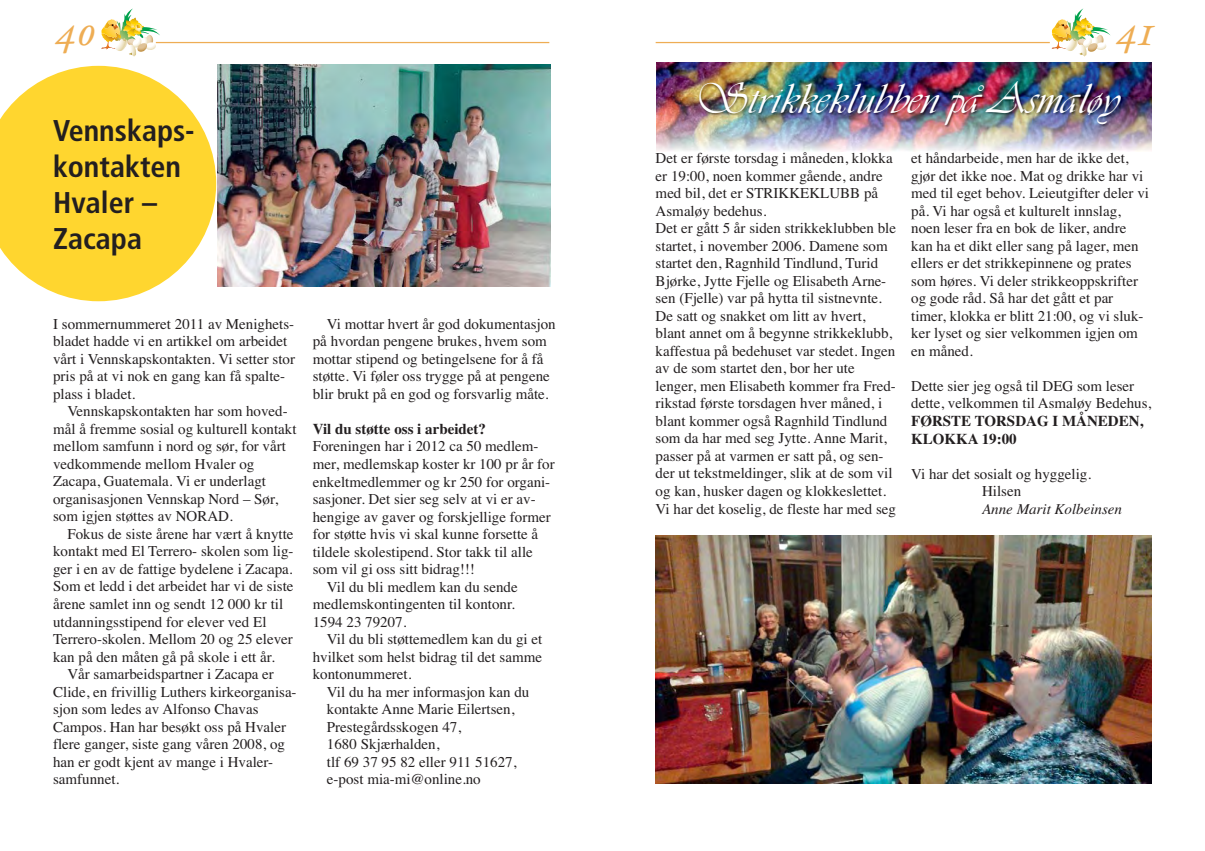
<style>
.page{position:relative;width:1205px;height:851px;background:#fff}
.page>*{position:absolute;margin:0;border:0;box-sizing:border-box;transform-origin:0 0}
.t1{font:italic 45px "Adobe Garamond Exp";color:#eead54}
.t2{font:42.5px "Vivaldi";color:#fff}
.t3{font:700 condensed 30px/36px "Frutiger";color:#231f20}
.t4{font:15px/17.5px "Times";color:#231f20}
.t5{font:700 15px/17.5px "Times";color:#231f20}
.t6{font:italic 15px "Times";color:#231f20}
</style>
<div class="page">
<svg style="left:0;top:66px;width:216px;height:235px;fill:#ffd62f"></svg>
<img style="left:656px;top:63px;width:496px;height:6px">
<hr style="left:656px;top:42px;width:394px;height:1px;background:#eead54">
<svg style="left:1051px;top:8px;width:59px;height:49px"></svg>
<hr style="left:156px;top:42px;width:393px;height:1px;background:#eead54">
<svg style="left:101px;top:8px;width:59px;height:49px"></svg>
<img style="left:656px;top:535px;width:496px;height:248px">
<img style="left:656px;top:69px;width:496px;height:83px">
<img style="left:218px;top:65px;width:332px;height:221px">
<h1 class="t1" style="left:53px;top:12px;width:42px">40</h1>
<h3 class="t3" style="left:53px;top:115px;width:143px">Vennskaps&shy;kontakten<br>Hvaler –<br>Zacapa</h3>
<p class="t4" style="left:53px;top:316px;width:243px">I sommernummeret 2011 av Menighets&shy;bladet hadde vi en artikkel om arbeidet vårt i Vennskapskontakten. Vi setter stor pris på at vi nok en gang kan få spalte&shy;plass i bladet.</p>
<p class="t4" style="left:53px;top:404px;width:245px;text-indent:14px">Vennskapskontakten har som hoved&shy;mål å fremme sosial og kulturell kontakt mellom samfunn i nord og sør, for vårt vedkommende mellom Hvaler og Zacapa, Guatemala. Vi er underlagt organisa sjonen Vennskap Nord – Sør, som igjen støttes av NORAD.</p>
<p class="t4" style="left:53px;top:526px;width:242px;text-indent:14px">Fokus de siste årene har vært å knytte kontakt med El Terrero- skolen som lig&shy;ger i en av de fattige bydelene i Zacapa.<br>Som et ledd i det arbeidet har vi de siste årene samlet inn og sendt 12 000 kr til utdanningsstipend for elever ved El Terrero-skolen. Mellom 20 og 25 elever kan på den måten gå på skole i ett år.</p>
<p class="t4" style="left:53px;top:666px;width:245px;text-indent:14px">Vår samarbeidspartner i Zacapa er Clide, en frivillig Luthers kirkeorganisa&shy;sjon som ledes av Alfonso Chavas Campos. Han har besøkt oss på Hvaler flere ganger, siste gang våren 2008, og han er godt kjent av mange i Hvaler&shy;samfunnet.</p>
<p class="t4" style="left:313px;top:316px;width:244px;text-indent:14px">Vi mottar hvert år god dokumentasjon på hvordan pengene brukes, hvem som mottar stipend og betingelsene for å få støtte. Vi føler oss trygge på at pengene blir brukt på en god og forsvarlig måte.</p>
<p class="t5" style="left:313px;top:421px;width:175px">Vil du støtte oss i arbeidet?</p>
<p class="t4" style="left:313px;top:439px;width:227px">Foreningen har i 2012 ca 50 medlem-</p>
<p class="t4" style="left:313px;top:456px;width:243px">mer, medlemskap koster kr 100 pr år for</p>
<p class="t4" style="left:313px;top:474px;width:239px">enkeltmedlemmer og kr 250 for organi-</p>
<p class="t4" style="left:313px;top:491px;width:224px">sasjoner. Det sier seg selv at vi er av-</p>
<p class="t4" style="left:313px;top:509px;width:239px">hengige av gaver og forskjellige former</p>
<p class="t4" style="left:313px;top:526px;width:227px">for støtte hvis vi skal kunne forsette å</p>
<p class="t4" style="left:313px;top:544px;width:222px">tildele skolestipend. Stor takk til alle</p>
<p class="t4" style="left:313px;top:561px;width:164px">som vil gi oss sitt bidrag!!!</p>
<p class="t4" style="left:327px;top:579px;width:192px">Vil du bli medlem kan du sende</p>
<p class="t4" style="left:313px;top:596px;width:204px">medlemskontingenten til kontonr.</p>
<p class="t4" style="left:313px;top:614px;width:95px">1594 23 79207.</p>
<p class="t4" style="left:327px;top:631px;width:217px">Vil du bli støttemedlem kan du gi et</p>
<p class="t4" style="left:313px;top:649px;width:231px">hvilket som helst bidrag til det samme</p>
<p class="t4" style="left:313px;top:666px;width:100px">kontonummeret.</p>
<p class="t4" style="left:327px;top:684px;width:204px">Vil du ha mer informasjon kan du</p>
<p class="t4" style="left:327px;top:701px;width:189px">kontakte Anne Marie Eilertsen,</p>
<p class="t4" style="left:327px;top:719px;width:136px">Prestegårdsskogen 47,</p>
<p class="t4" style="left:327px;top:736px;width:114px">1680 Skjærhalden,</p>
<p class="t4" style="left:327px;top:754px;width:191px">tlf 69 37 95 82 eller 911 51627,</p>
<p class="t4" style="left:327px;top:771px;width:155px">e-post mia-mi@online.no</p>
<h1 class="t1" style="left:1114px;top:12px;width:39px">41</h1>
<h2 class="t2" style="left:691px;top:82px;width:427px">Strikkeklubben på Asmaløy</h2>
<p class="t4" style="left:656px;top:151px;width:242px">Det er første torsdag i måneden, klokka er 19:00, noen kommer gående, andre med bil, det er STRIKKEKLUBB på Asmaløy bedehus.<br>Det er gått 5 år siden strikkeklubben ble startet, i november 2006. Damene som startet den, Ragnhild Tindlund, Turid Bjørke, Jytte Fjelle og Elisabeth Arne&shy;sen (Fjelle) var på hytta til sistnevnte.<br>De satt og snakket om litt av hvert, blant annet om å begynne strikkeklubb, kaffestua på bedehuset var stedet. Ingen av de som startet den, bor her ute lenger, men Elisabeth kommer fra Fred&shy;rikstad første torsdagen hver måned, i blant kommer også Ragnhild Tindlund som da har med seg Jytte. Anne Marit, passer på at varmen er satt på, og sen&shy;der ut tekstmeldinger, slik at de som vil og kan, husker dagen og klokkeslettet.<br>Vi har det koselig, de fleste har med seg</p>
<p class="t4" style="left:911px;top:151px;width:239px">et håndarbeide, men har de ikke det, gjør det ikke noe. Mat og drikke har vi med til eget behov. Leieutgifter deler vi på. Vi har også et kulturelt innslag, noen leser fra en bok de liker, andre kan ha et dikt eller sang på lager, men ellers er det strikkepinnene og prates som høres. Vi deler strikkeoppskrifter og gode råd. Så har det gått et par timer, klokka er blitt 21:00, og vi sluk&shy;ker lyset og sier velkommen igjen om en måned.</p>
<p class="t4" style="left:911px;top:378px;width:241px">Dette sier jeg også til DEG som leser dette, velkommen til Asmaløy Bedehus,</p>
<p class="t5" style="left:911px;top:413px;width:233px">FØRSTE TORSDAG I MÅNEDEN,<br>KLOKKA 19:00</p>
<p class="t4" style="left:911px;top:466px;width:181px;text-align:center">Vi har det sosialt og hyggelig.<br>Hilsen</p>
<p class="t6" style="left:982px;top:503px;width:141px">Anne Marit Kolbeinsen</p>
</div>
